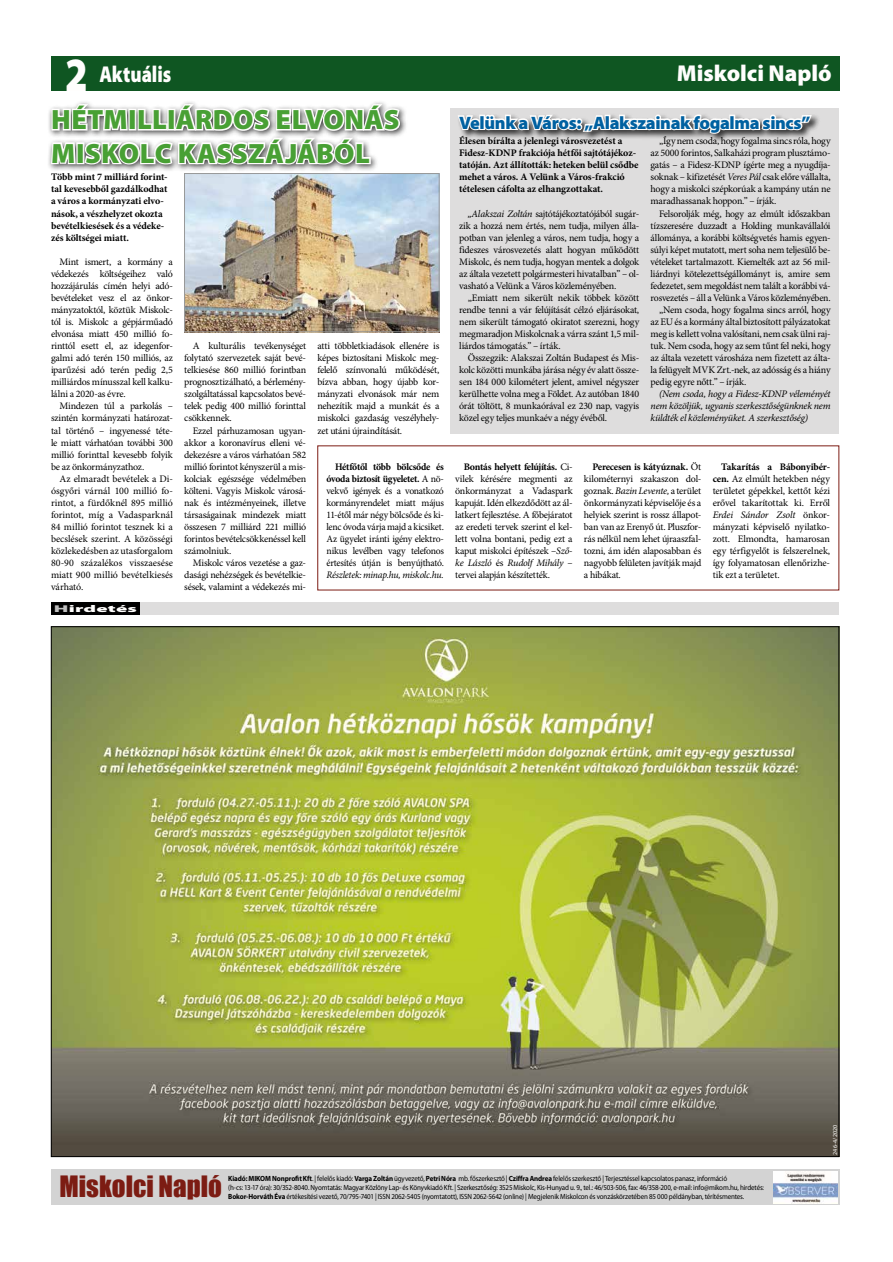
<style>
.page{position:relative;width:893px;height:1262px;background:#fff}
.page>*{position:absolute;margin:0;border:0;box-sizing:border-box;transform-origin:0 0}
.t1{font:900 48px "Myriad Pro";color:#fffefd;scale:.82 1}
.t2{font:900 28px "Myriad Pro";letter-spacing:.015em;color:#48a034}
.t3{font:27px "Impact";color:#7c1c13}
.t4{font:900 23px "Myriad Pro";color:#fffefd}
.t5{font:900 23px "Myriad Pro";color:#fffefd;scale:.82 1}
.t6{font:900 18px "Myriad Pro";letter-spacing:-.02em;color:#0061a1}
.t7{font:10px/12.1px "Minion Pro";letter-spacing:-.02em;color:#000;text-align:justify}
.t8{font:700 10px/12px "Minion Pro";letter-spacing:-.005em;color:#000}
.t9{font:italic 10px/12px "Minion Pro";letter-spacing:-.025em;color:#000;text-align:justify}
.t10{font:900 9.9px "Myriad Pro";letter-spacing:.01em;color:#fffefd;scale:2.11 1}
.t11{font:7.5px/9px "Myriad Pro";letter-spacing:-.02em;color:#000;scale:.93 1}
.t12{font:6px "Myriad Pro";letter-spacing:.005em;color:#fffefd}
.s1{font-style:italic}
.s2{font-weight:700}
.s3{color:#bfbfbf}
</style>
<div class="page">
<img style="left:186px;top:175px;width:251px;height:155px">
<div style="left:184px;top:173px;width:255px;height:159px;border:1px solid #989999"></div>
<div style="left:51px;top:57px;width:788px;height:34px;background:#0f5622"></div>
<div style="left:51px;top:1169px;width:788px;height:36px;background:#d3d3d3"></div>
<img style="left:773px;top:1171px;width:64px;height:32px">
<div style="left:451px;top:108px;width:388px;height:325px;background:#dedddd"></div>
<svg style="left:458px;top:114px;width:356px;height:28px"></svg>
<div style="left:47px;top:100px;width:361px;height:73px;background:#000;opacity:.75"></div>
<svg style="left:49px;top:101px;width:352px;height:65px"></svg>
<img style="left:53px;top:628px;width:784px;height:526px">
<div style="left:139px;top:602px;width:700px;height:12px;background:#dedddd"></div>
<div style="left:51px;top:602px;width:88px;height:12px;background:#000"></div>
<h1 class="t1" style="left:65px;top:47px;width:29px">2</h1>
<h3 class="t4" style="left:677px;top:60px;width:156px">Miskolci Napló</h3>
<h3 class="t5" style="left:99px;top:61px;width:89px">Aktuális</h3>
<h2 class="t2" style="left:51px;top:104px;width:350px">HÉTMILLIÁRDOS ELVONÁS</h2>
<h3 class="t6" style="left:459px;top:112px;width:353px">Velünk a Város: „Alakszainak fogalma sincs”</h3>
<h2 class="t2" style="left:51px;top:137px;width:320px">MISKOLC KASSZÁJÁBÓL</h2>
<p class="t8" style="left:459px;top:135px;width:181px">Élesen bírálta a jelenlegi városvezetést a Fidesz-KDNP frakciója hétfői sajtótájékoz&shy;tatóján. Azt állították: heteken belül csődbe mehet a város. A Velünk a Város-frakció tételesen cáfolta az elhangzottakat.</p>
<p class="t7" style="left:459px;top:208px;width:181px;text-indent:8px"><span class="s1">„Alakszai Zoltán</span> sajtótájékoztatójából sugár&shy;zik a hozzá nem értés, nem tudja, milyen álla&shy;potban van jelenleg a város, nem tudja, hogy a fideszes városvezetés alatt hogyan működött Miskolc, és nem tudja, hogyan mentek a dolgok az általa vezetett polgármesteri hivatalban” – ol&shy;vasható a Velünk a Város közleményében.</p>
<p class="t7" style="left:459px;top:292px;width:182px;text-indent:8px">„Emiatt nem sikerült nekik többek között rendbe tenni a vár felújítását célzó eljárásokat, nem sikerült támogató okiratot szerezni, hogy megmaradjon Miskolcnak a várra szánt 1,5 mil&shy;liárdos támogatás.” – írták.</p>
<p class="t7" style="left:459px;top:352px;width:182px;text-indent:8px">Összegzik: Alakszai Zoltán Budapest és Mis&shy;kolc közötti munkába járása négy év alatt össze&shy;sen 184 000 kilométert jelent, amivel négyszer kerülhette volna meg a Földet. Az autóban 1840 órát töltött, 8 munkaórával ez 230 nap, vagyis közel egy teljes munkaév a négy évéből.</p>
<p class="t7" style="left:651px;top:135px;width:182px;text-indent:8px">„Így nem csoda, hogy fogalma sincs róla, hogy az 5000 forintos, Salkaházi program plusztámo&shy;gatás – a Fidesz-KDNP ígérte meg a nyugdíja&shy;soknak – kifizetését <span class="s1">Veres Pál</span> csak előre vállalta, hogy a miskolci szépkorúak a kampány után ne maradhassanak hoppon.” – írják.</p>
<p class="t7" style="left:659px;top:208px;width:173px">Felsorolják még, hogy az elmúlt időszakban</p>
<p class="t7" style="left:651px;top:220px;width:181px">tízszeresére duzzadt a Holding munkavállalói</p>
<p class="t7" style="left:651px;top:232px;width:182px">állománya, a korábbi költségvetés hamis egyen-</p>
<p class="t7" style="left:651px;top:244px;width:182px">súlyi képet mutatott, mert soha nem teljesülő be-</p>
<p class="t7" style="left:651px;top:256px;width:182px">vételeket tartalmazott. Kiemelték azt az 56 mil-</p>
<p class="t7" style="left:651px;top:268px;width:182px">liárdnyi kötelezettségállományt is, amire sem</p>
<p class="t7" style="left:651px;top:280px;width:182px">fedezetet, sem megoldást nem talált a korábbi vá-</p>
<p class="t7" style="left:651px;top:292px;width:182px">rosvezetés – áll a Velünk a Város közleményében.</p>
<p class="t7" style="left:659px;top:304px;width:173px">„Nem csoda, hogy fogalma sincs arról, hogy</p>
<p class="t7" style="left:651px;top:316px;width:182px">az EU és a kormány által biztosított pályázatokat</p>
<p class="t7" style="left:651px;top:328px;width:181px">meg is kellett volna valósítani, nem csak ülni raj-</p>
<p class="t7" style="left:651px;top:340px;width:182px">tuk. Nem csoda, hogy az sem tűnt fel neki, hogy</p>
<p class="t7" style="left:651px;top:352px;width:181px">az általa vezetett városháza nem fizetett az álta-</p>
<p class="t7" style="left:651px;top:364px;width:182px">la felügyelt MVK Zrt.-nek, az adósság és a hiány</p>
<p class="t7" style="left:651px;top:376px;width:97px">pedig egyre nőtt.” – írják.</p>
<p class="t9" style="left:651px;top:388px;width:182px;text-indent:8px">(Nem csoda, hogy a Fidesz-KDNP véleményét nem közöljük, ugyanis szerkesztőségünknek nem küldték el közleményüket. A szerkesztőség)</p>
<p class="t8" style="left:51px;top:172px;width:118px">Több mint 7 milliárd forint&shy;tal kevesebből gazdálkodhat a város a kormányzati elvo&shy;nások, a vészhelyzet okozta bevételkiesések és a védeke&shy;zés költségei miatt.</p>
<p class="t7" style="left:51px;top:256px;width:123px;text-indent:8px">Mint ismert, a kormány a védekezés költségeihez való hozzájárulás címén helyi adó&shy;bevételeket vesz el az önkor&shy;mányzatoktól, köztük Miskolc&shy;tól is. Miskolc a gépjárműadó elvonása miatt 450 millió fo&shy;rinttól esett el, az idegenfor&shy;galmi adó terén 150 milliós, az iparűzési adó terén pedig 2,5 milliárdos mínusszal kell kalku&shy;lálni a 2020-as évre.</p>
<p class="t7" style="left:51px;top:400px;width:123px;text-indent:8px">Mindezen túl a parkolás – szintén kormányzati határozat&shy;tal történő – ingyenessé téte&shy;le miatt várhatóan további 300 millió forinttal kevesebb folyik be az önkormányzathoz.</p>
<p class="t7" style="left:51px;top:473px;width:123px;text-indent:8px">Az elmaradt bevételek a Di&shy;ósgyőri várnál 100 millió fo&shy;rintot, a fürdőknél 895 millió forintot, míg a Vadasparknál 84 millió forintot tesznek ki a becslések szerint. A közösségi közlekedésben az utasforgalom 80-90 százalékos visszaesése miatt 900 millió bevételkiesés várható.</p>
<p class="t7" style="left:184px;top:340px;width:123px;text-indent:9px">A kulturális tevékenységet folytató szervezetek saját bevé&shy;telkiesése 860 millió forintban prognosztizálható, a bérlemény&shy;szolgáltatással kapcsolatos bevé&shy;telek pedig 400 millió forinttal csökkennek.</p>
<p class="t7" style="left:184px;top:425px;width:123px;text-indent:9px">Ezzel párhuzamosan ugyan&shy;akkor a koronavírus elleni vé&shy;dekezésre a város várhatóan 582 millió forintot kényszerül a mis&shy;kolciak egészsége védelmében költeni. Vagyis Miskolc városá&shy;nak és intézményeinek, illetve társaságainak mindezek miatt összesen 7 milliárd 221 millió forintos bevételcsökkenéssel kell számolniuk.</p>
<p class="t7" style="left:184px;top:557px;width:123px;text-indent:9px">Miskolc város vezetése a gaz&shy;dasági nehézségek és bevételkie&shy;sések, valamint a védekezés mi-</p>
<p class="t7" style="left:317px;top:340px;width:123px">atti többletkiadások ellenére is képes biztosítani Miskolc meg&shy;felelő színvonalú működését, bízva abban, hogy újabb kor&shy;mányzati elvonások már nem nehezítik majd a munkát és a miskolci gazdaság veszélyhely&shy;zet utáni újraindítását.</p>
<p class="t7" style="left:455px;top:461px;width:119px;text-indent:9px"><span class="s2">Bontás helyett felújítás.</span> Ci&shy;vilek kérésére megmenti az önkormányzat a Vadaspark kapuját. Idén elkezdődött az ál&shy;latkert fejlesztése. A főbejáratot az eredeti tervek szerint el kel&shy;lett volna bontani, pedig ezt a kaput miskolci építészek –<span class="s1">Sző&shy;ke László</span> és <span class="s1">Rudolf Mihály</span> – tervei alapján készítették.</p>
<p class="t7" style="left:584px;top:461px;width:119px;text-indent:8px"><span class="s2">Perecesen is kátyúznak.</span> Öt kilométernyi szakaszon dol&shy;goznak. <span class="s1">Bazin Levente,</span> a terület önkormányzati képviselője és a helyiek szerint is rossz állapot&shy;ban van az Erenyő út. Pluszfor&shy;rás nélkül nem lehet újraaszfal&shy;tozni, ám idén alaposabban és nagyobb felületen javítják majd a hibákat.</p>
<p class="t7" style="left:713px;top:461px;width:119px;text-indent:9px"><span class="s2">Takarítás a Bábonyibér&shy;cen.</span> Az elmúlt hetekben négy területet gépekkel, kettőt kézi erővel takarítottak ki. Erről <span class="s1">Erdei Sándor Zsolt</span> önkor&shy;mányzati képviselő nyilatko&shy;zott. Elmondta, hamarosan egy térfigyelőt is felszerelnek, így folyamatosan ellenőrizhe&shy;tik ezt a területet.</p>
<p class="t7" style="left:326px;top:461px;width:119px;text-indent:9px"><span class="s2">Hétfőtől több bölcsőde és óvoda biztosít ügyeletet.</span> A nö&shy;vekvő igények és a vonatkozó kormányrendelet miatt május 11-étől már négy bölcsőde és ki&shy;lenc óvoda várja majd a kicsiket.<br>Az ügyelet iránti igény elektro&shy;nikus levélben vagy telefonos értesítés útján is benyújtható.</p>
<p class="t9" style="left:326px;top:569px;width:119px">Részletek: minap.hu, miskolc.hu.</p>
<p class="t10" style="left:54px;top:603px;width:41px"><span class="s3">H</span>irdetés</p>
<h3 class="t3" style="left:60px;top:1165px;width:164px">Miskolci Napló</h3>
<p class="t11" style="left:228px;top:1174px;width:578px"><span class="s2">Kiadó: MIKOM Nonprofit Kft</span>. | felelős kiadó: <span class="s2">Varga Zoltán</span> ügyvezető, <span class="s2">Petri Nóra</span> mb. főszerkesztő | <span class="s2">Cziffra Andrea</span> felelős szerkesztő | Terjesztéssel kapcsolatos panasz, információ<br>(h-cs: 13-17 óra): 30/352-8040. Nyomtatás: Magyar Közlöny Lap- és Könyvkiadó Kft. | Szerkesztőség: 3525 Miskolc, Kis-Hunyad u. 9., tel.: 46/503-506, fax: 46/358-200, e-mail: info@mikom.hu, hirdetés:</p>
<p class="t11" style="left:228px;top:1192px;width:556px"><span class="s2">Bokor-Horváth Éva</span> értékesítési vezető, 70/795-7401 | ISSN 2062-5405 (nyomtatott), ISSN 2062-5642 (online) | Megjelenik Miskolcon és vonzáskörzetében 85 000 példányban, térítésmentes.</p>
<p class="t12" style="left:832px;top:1154px;width:31px;rotate:-90deg">246-4/2020</p>
</div>
